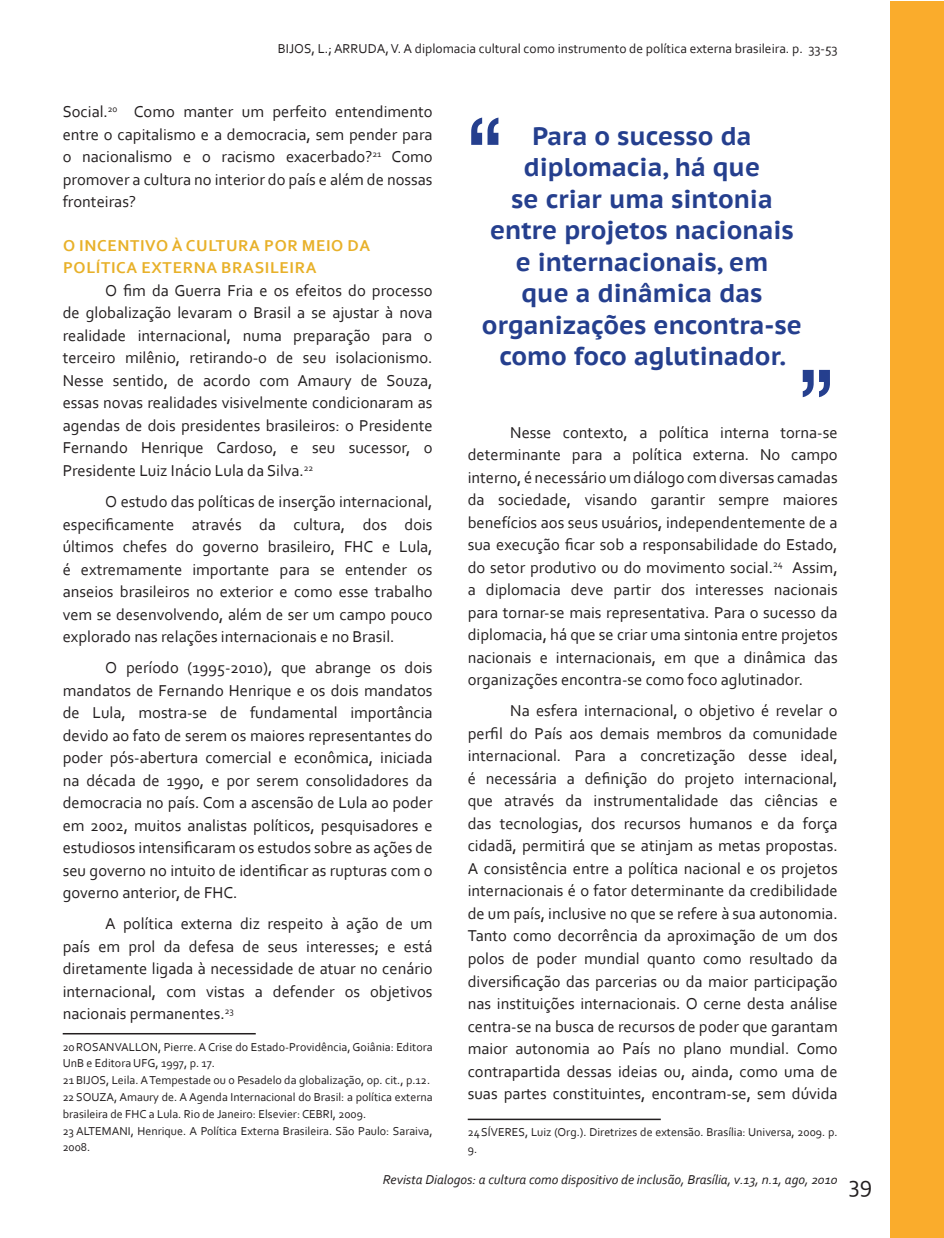
<style>
.page{position:relative;width:944px;height:1238px;background:#fff}
.page>*{position:absolute;margin:0;border:0;box-sizing:border-box;transform-origin:0 0}
.t1{font:108px "Bangla Sangam MN";color:#253f8e}
.tit-art{font:700 25.5px/31.5px "PT Sans Caption";color:#253f8e;text-align:center}
.t2{font:24px "Corbel";color:#231f20}
.t3{font:16.5px/22.5px "Corbel";color:#231f20;text-align:justify}
.titulo-dourado-proxi{font:700 16.5px/22.5px "Corbel";letter-spacing:.04em;color:#e8b12a}
.cabeçalho{font:13.5px "Corbel";color:#231f20}
.t4{font:italic 13.5px "Corbel";color:#231f20}
.Footnote_Text{font:12px/16.5px "Corbel";color:#231f20}
</style>
<div class="page">
<div style="left:890px;top:2px;width:54px;height:1235px;background:#faac2c"></div>
<hr style="left:63px;top:1032px;width:193px;height:2px;background:#231f20">
<hr style="left:468px;top:1118px;width:193px;height:2px;background:#231f20">
<p class="cabeçalho" style="left:278px;top:40px;width:561px">BIJOS, L.; ARRUDA, V. A diplomacia cultural como instrumento de política externa brasileira. p. 33-53</p>
<p class="t3" style="left:63px;top:100px;width:371px">Social.<sup>20</sup> Como manter um perfeito entendimento entre o capitalismo e a democracia, sem pender para o nacionalismo e o racismo exacerbado?<sup>21</sup> Como promover a cultura no interior do país e além de nossas fronteiras?</p>
<p class="titulo-dourado-proxi" style="left:63px;top:234px;width:309px">O INCENTIVO À CULTURA POR MEIO DA<br>POLÍTICA EXTERNA BRASILEIRA</p>
<p class="t3" style="left:63px;top:279px;width:371px;text-indent:43px">O fim da Guerra Fria e os efeitos do processo de globalização levaram o Brasil a se ajustar à nova realidade internacional, numa preparação para o terceiro milênio, retirando-o de seu isolacionismo.<br>Nesse sentido, de acordo com Amaury de Souza, essas novas realidades visivelmente condicionaram as agendas de dois presidentes brasileiros: o Presidente Fernando Henrique Cardoso, e seu sucessor, o Presidente Luiz Inácio Lula da Silva.<sup>22</sup></p>
<p class="t3" style="left:63px;top:490px;width:371px;text-indent:43px">O estudo das políticas de inserção internacional, especificamente através da cultura, dos dois últimos chefes do governo brasileiro, FHC e Lula, é extremamente importante para se entender os anseios brasileiros no exterior e como esse trabalho vem se desenvolvendo, além de ser um campo pouco explorado nas relações internacionais e no Brasil.</p>
<p class="t3" style="left:63px;top:656px;width:371px;text-indent:43px">O período (1995-2010), que abrange os dois mandatos de Fernando Henrique e os dois mandatos de Lula, mostra-se de fundamental importância devido ao fato de serem os maiores representantes do poder pós-abertura comercial e econômica, iniciada na década de 1990, e por serem consolidadores da democracia no país. Com a ascensão de Lula ao poder em 2002, muitos analistas políticos, pesquisadores e estudiosos intensificaram os estudos sobre as ações de seu governo no intuito de identificar as rupturas com o governo anterior, de FHC.</p>
<p class="t3" style="left:63px;top:912px;width:371px;text-indent:43px">A política externa diz respeito à ação de um país em prol da defesa de seus interesses; e está diretamente ligada à necessidade de atuar no cenário internacional, com vistas a defender os objetivos nacionais permanentes.<sup>23</sup></p>
<p class="Footnote_Text" style="left:63px;top:1038px;width:371px">20ROSANVALLON, Pierre. A Crise do Estado-Providência, Goiânia: Editora<br>UnB e Editora UFG, 1997, p. 17.</p>
<p class="Footnote_Text" style="left:63px;top:1071px;width:369px">21 BIJOS, Leila. A Tempestade ou o Pesadelo da globalização, op. cit., p.12.</p>
<p class="Footnote_Text" style="left:63px;top:1088px;width:371px">22 SOUZA, Amaury de. A Agenda Internacional do Brasil: a política externa brasileira de FHC a Lula. Rio de Janeiro: Elsevier: CEBRI, 2009.</p>
<p class="Footnote_Text" style="left:63px;top:1122px;width:371px">23 ALTEMANI, Henrique. A Política Externa Brasileira. São Paulo: Saraiva,<br>2008.</p>
<p class="t1" style="left:465px;top:92px;width:40px">“</p>
<p class="tit-art" style="left:482px;top:119px;width:322px">Para o sucesso da diplomacia, há que<br>se criar uma sintonia entre projetos nacionais e internacionais, em<br>que a dinâmica das organizações encontra-se como foco aglutinador.</p>
<p class="t1" style="left:836px;top:422px;width:40px;rotate:-180deg">“</p>
<p class="t3" style="left:468px;top:420px;width:371px;text-indent:43px">Nesse contexto, a política interna torna-se determinante para a política externa. No campo interno, é necessário um diálogo com diversas camadas da sociedade, visando garantir sempre maiores benefícios aos seus usuários, independentemente de a sua execução ficar sob a responsabilidade do Estado, do setor produtivo ou do movimento social.<sup>24</sup> Assim, a diplomacia deve partir dos interesses nacionais para tornar-se mais representativa. Para o sucesso da diplomacia, há que se criar uma sintonia entre projetos nacionais e internacionais, em que a dinâmica das organizações encontra-se como foco aglutinador.</p>
<p class="t3" style="left:468px;top:699px;width:371px;text-indent:43px">Na esfera internacional, o objetivo é revelar o perfil do País aos demais membros da comunidade internacional. Para a concretização desse ideal, é necessária a definição do projeto internacional, que através da instrumentalidade das ciências e das tecnologias, dos recursos humanos e da força cidadã, permitirá que se atinjam as metas propostas.<br>A consistência entre a política nacional e os projetos internacionais é o fator determinante da credibilidade de um país, inclusive no que se refere à sua autonomia.<br>Tanto como decorrência da aproximação de um dos polos de poder mundial quanto como resultado da diversificação das parcerias ou da maior participação nas instituições internacionais. O cerne desta análise centra-se na busca de recursos de poder que garantam maior autonomia ao País no plano mundial. Como contrapartida dessas ideias ou, ainda, como uma de suas partes constituintes, encontram-se, sem dúvida</p>
<p class="Footnote_Text" style="left:468px;top:1123px;width:371px">24SÍVERES, Luiz (Org.). Diretrizes de extensão. Brasília: Universa, 2009. p.<br>9.</p>
<p class="t4" style="left:383px;top:1171px;width:456px">Revista Dialogos: a cultura como dispositivo de inclusão, Brasília, v.13, n.1, ago, 2010</p>
<h3 class="t2" style="left:849px;top:1169px;width:25px">39</h3>
</div>
